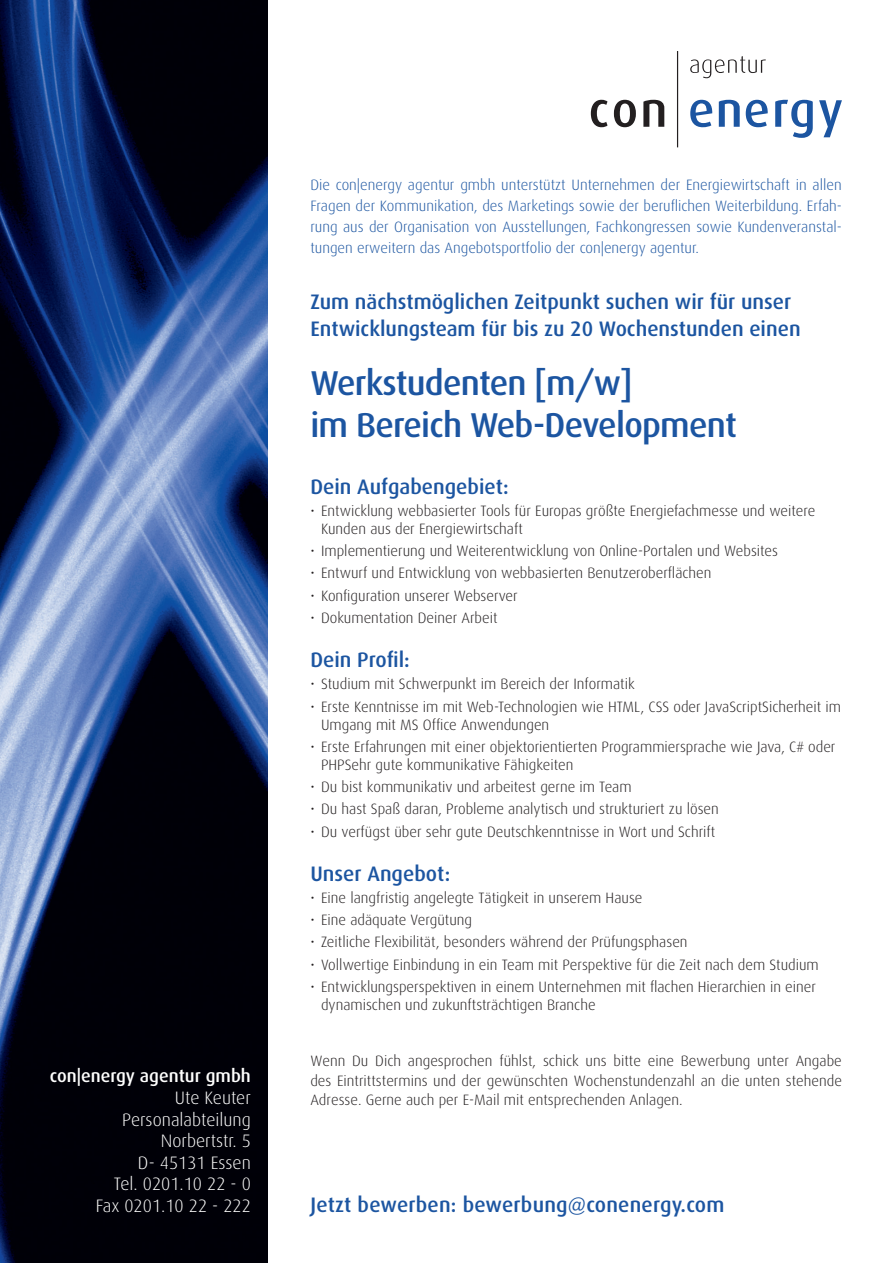
<style>
.page{position:relative;width:893px;height:1263px;background:#fff}
.page>*{position:absolute;margin:0;border:0;box-sizing:border-box;transform-origin:0 0}
.Überschrift{font:500 34.5px/42px "Dax";letter-spacing:-.02em;color:#1c55a1}
.Überschrift-2{font:500 21px/27px "Dax";color:#1c55a1}
.t1{font:300 18px/21.6px "Dax";color:#fff;text-align:right}
.t2{font:500 18px "Dax";color:#fff}
.Fließtext{font:300 15px/18px "Dax";color:#231f20}
.Unternehmensbeschrei{font:300 15px/21px "Dax";color:#1c55a1;text-align:justify}
</style>
<div class="page">
<img style="left:0;top:0;width:268px;height:1263px">
<svg style="left:591px;top:100px;width:16px;height:27px"></svg>
<svg style="left:614px;top:100px;width:22px;height:27px"></svg>
<svg style="left:643px;top:100px;width:21px;height:27px"></svg>
<svg style="left:690px;top:100px;width:22px;height:27px"></svg>
<svg style="left:719px;top:100px;width:21px;height:27px"></svg>
<svg style="left:746px;top:100px;width:22px;height:27px"></svg>
<svg style="left:775px;top:100px;width:38px;height:38px"></svg>
<svg style="left:819px;top:100px;width:23px;height:37px"></svg>
<hr style="left:677px;top:51px;width:1px;height:96px;background:#231f20">
<svg style="left:690px;top:56px;width:76px;height:22px"></svg>
<p class="t2" style="left:50px;top:1066px;width:202px">con|energy agentur gmbh</p>
<p class="t1" style="left:96px;top:1087px;width:157px">Ute Keuter<br>Personalabteilung<br>Norbertstr. 5<br>D- 45131 Essen<br>Tel. 0201.10 22 - 0<br>Fax 0201.10 22 - 222</p>
<p class="Unternehmensbeschrei" style="left:310px;top:174px;width:533px">Die con|energy agentur gmbh unterstützt Unternehmen der Energiewirtschaft in allen Fragen der Kommunikation, des Marketings sowie der beruflichen Weiterbildung. Erfah&shy;rung aus der Organisation von Ausstellungen, Fachkongressen sowie Kundenveranstal&shy;tungen erweitern das Angebotsportfolio der con|energy agentur.</p>
<p class="Überschrift-2" style="left:310px;top:288px;width:492px">Zum nächstmöglichen Zeitpunkt suchen wir für unser<br>Entwicklungsteam für bis zu 20 Wochenstunden einen</p>
<p class="Überschrift" style="left:310px;top:362px;width:428px">Werkstudenten [m/w]<br>im Bereich Web-Development</p>
<p class="Überschrift-2" style="left:310px;top:473px;width:200px">Dein Aufgabengebiet:</p>
<p class="Fließtext" style="left:321px;top:502px;width:496px;text-indent:-11px">• Entwicklung webbasierter Tools für Europas größte Energiefachmesse und weitere<br>Kunden aus der Energiewirtschaft</p>
<p class="Fließtext" style="left:310px;top:542px;width:469px">• Implementierung und Weiterentwicklung von Online-Portalen und Websites</p>
<p class="Fließtext" style="left:310px;top:564px;width:403px">• Entwurf und Entwicklung von webbasierten Benutzeroberflächen</p>
<p class="Fließtext" style="left:310px;top:587px;width:209px">• Konfiguration unserer Webserver</p>
<p class="Fließtext" style="left:310px;top:609px;width:189px">• Dokumentation Deiner Arbeit</p>
<p class="Überschrift-2" style="left:310px;top:646px;width:101px">Dein Profil:</p>
<p class="Fließtext" style="left:310px;top:675px;width:326px">• Studium mit Schwerpunkt im Bereich der Informatik</p>
<p class="Fließtext" style="left:321px;top:697px;width:521px;text-indent:-11px">• Erste Kenntnisse im mit Web-Technologien wie HTML, CSS oder JavaScriptSicherheit im<br>Umgang mit MS Office Anwendungen</p>
<p class="Fließtext" style="left:321px;top:738px;width:516px;text-indent:-11px">• Erste Erfahrungen mit einer objektorientierten Programmiersprache wie Java, C# oder<br>PHPSehr gute kommunikative Fähigkeiten</p>
<p class="Fließtext" style="left:310px;top:778px;width:323px">• Du bist kommunikativ und arbeitest gerne im Team</p>
<p class="Fließtext" style="left:310px;top:800px;width:410px">• Du hast Spaß daran, Probleme analytisch und strukturiert zu lösen</p>
<p class="Fließtext" style="left:310px;top:822px;width:406px">• Du verfügst über sehr gute Deutschkenntnisse in Wort und Schrift</p>
<p class="Überschrift-2" style="left:310px;top:860px;width:141px">Unser Angebot:</p>
<p class="Fließtext" style="left:310px;top:889px;width:334px">• Eine langfristig angelegte Tätigkeit in unserem Hause</p>
<p class="Fließtext" style="left:310px;top:911px;width:163px">• Eine adäquate Vergütung</p>
<p class="Fließtext" style="left:310px;top:933px;width:379px">• Zeitliche Flexibilität, besonders während der Prüfungsphasen</p>
<p class="Fließtext" style="left:310px;top:955px;width:510px">• Vollwertige Einbindung in ein Team mit Perspektive für die Zeit nach dem Studium</p>
<p class="Fließtext" style="left:321px;top:978px;width:496px;text-indent:-11px">• Entwicklungsperspektiven in einem Unternehmen mit flachen Hierarchien in einer dynamischen und zukunftsträchtigen Branche</p>
<p class="Fließtext" style="left:310px;top:1051px;width:533px;line-height:19.5px;text-align:justify">Wenn Du Dich angesprochen fühlst, schick uns bitte eine Bewerbung unter Angabe des Eintrittstermins und der gewünschten Wochenstundenzahl an die unten stehende Adresse. Gerne auch per E-Mail mit entsprechenden Anlagen.</p>
<h2 class="Überschrift-2" style="left:310px;top:1191px;width:415px">Jetzt bewerben: bewerbung@conenergy.com</h2>
</div>
